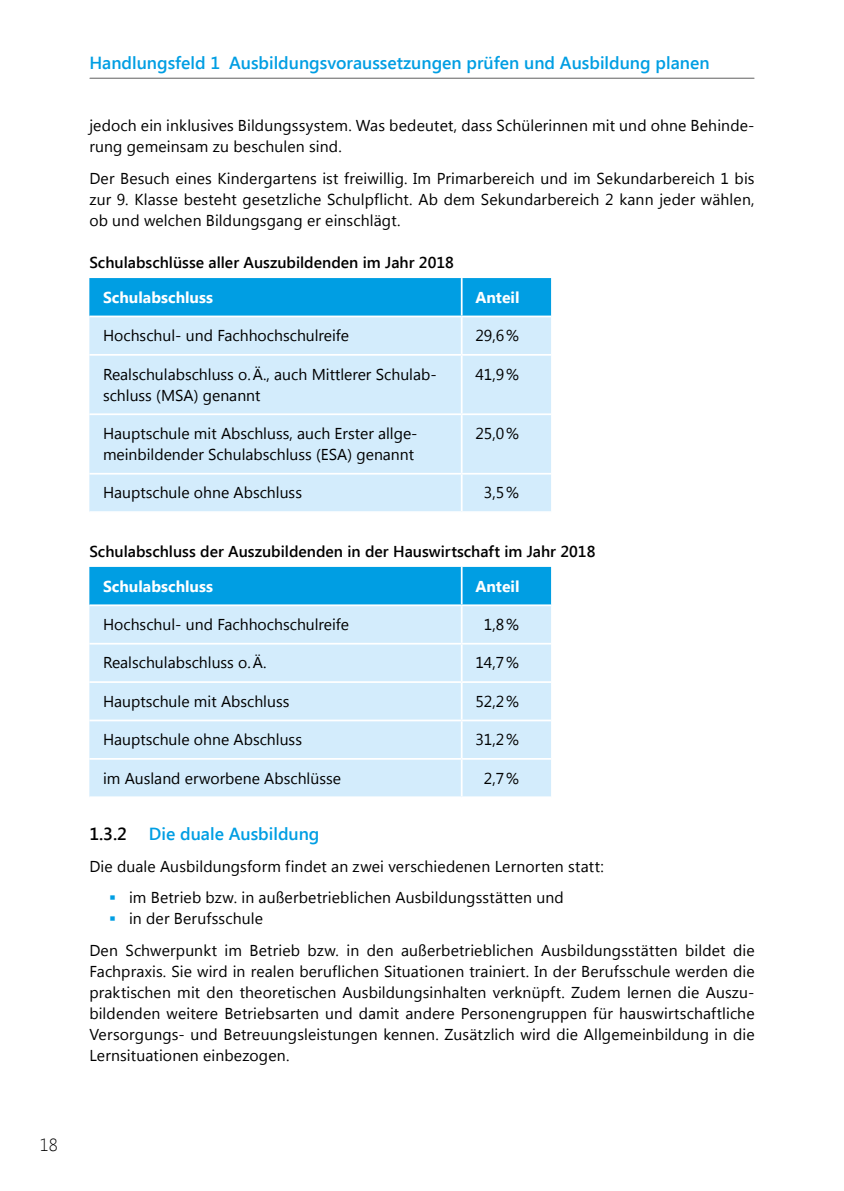
<style>
.page{position:relative;width:844px;height:1191px;background:#fff}
.page>*{position:absolute;margin:0;border:0;box-sizing:border-box;transform-origin:0 0}
.t1{font:600 17.5px "Segoe UI";color:#009ee3}
.t2{font:600 17.5px "Segoe UI";color:#000}
.t3{font:300 17.5px "Segoe UI";color:#000}
.t4{font:15.75px/21px "Segoe UI";letter-spacing:.005em;color:#000}
.t5{font:600 15.75px "Segoe UI";color:#000}
.t6{font:700 15.75px "Segoe UI";color:#fff}
.s1{font-size:19.6px;color:#009ee3}
</style>
<div class="page">
<hr style="left:90px;top:78px;width:663px;height:1px;background:#868686">
<div style="left:89px;top:278px;width:462px;height:37px;background:#009ee3"></div>
<div style="left:89px;top:317px;width:462px;height:194px;background:#d3ecfc"></div>
<hr style="left:89px;top:354px;width:372px;height:2px;background:#fff">
<hr style="left:461px;top:354px;width:90px;height:2px;background:#fff">
<hr style="left:89px;top:413px;width:372px;height:2px;background:#fff">
<hr style="left:461px;top:413px;width:90px;height:2px;background:#fff">
<hr style="left:89px;top:473px;width:372px;height:1px;background:#fff">
<hr style="left:461px;top:473px;width:90px;height:1px;background:#fff">
<hr style="left:460px;top:278px;width:2px;height:37px;background:#fff">
<hr style="left:460px;top:317px;width:2px;height:37px;background:#fff">
<hr style="left:460px;top:356px;width:2px;height:57px;background:#fff">
<hr style="left:460px;top:415px;width:2px;height:58px;background:#fff">
<hr style="left:460px;top:474px;width:2px;height:37px;background:#fff">
<div style="left:89px;top:567px;width:462px;height:37px;background:#009ee3"></div>
<div style="left:89px;top:606px;width:462px;height:190px;background:#d3ecfc"></div>
<hr style="left:89px;top:643px;width:372px;height:1px;background:#fff">
<hr style="left:461px;top:643px;width:90px;height:1px;background:#fff">
<hr style="left:89px;top:681px;width:372px;height:2px;background:#fff">
<hr style="left:461px;top:681px;width:90px;height:2px;background:#fff">
<hr style="left:89px;top:719px;width:372px;height:2px;background:#fff">
<hr style="left:461px;top:719px;width:90px;height:2px;background:#fff">
<hr style="left:89px;top:758px;width:372px;height:1px;background:#fff">
<hr style="left:461px;top:758px;width:90px;height:1px;background:#fff">
<hr style="left:460px;top:567px;width:2px;height:37px;background:#fff">
<hr style="left:460px;top:606px;width:2px;height:37px;background:#fff">
<hr style="left:460px;top:644px;width:2px;height:37px;background:#fff">
<hr style="left:460px;top:683px;width:2px;height:36px;background:#fff">
<hr style="left:460px;top:721px;width:2px;height:37px;background:#fff">
<hr style="left:460px;top:759px;width:2px;height:37px;background:#fff">
<p class="t3" style="left:40px;top:1135px;width:20px">18</p>
<p class="t1" style="left:89px;top:56px;width:621px">Handlungsfeld 1 Ausbildungsvoraussetzungen prüfen und Ausbildung planen</p>
<p class="t4" style="left:89px;top:117px;width:666px">jedoch ein inklusives Bildungssystem. Was bedeutet, dass Schülerinnen mit und ohne Behinde&shy;rung gemeinsam zu beschulen sind.</p>
<p class="t4" style="left:89px;top:169px;width:666px;text-align:justify">Der Besuch eines Kindergartens ist freiwillig. Im Primarbereich und im Sekundarbereich 1 bis zur 9. Klasse besteht gesetzliche Schulpflicht. Ab dem Sekundarbereich 2 kann jeder wählen, ob und welchen Bildungsgang er einschlägt.</p>
<p class="t5" style="left:89px;top:256px;width:366px">Schulabschlüsse aller Auszubildenden im Jahr 2018</p>
<p class="t6" style="left:103px;top:291px;width:111px">Schulabschluss</p>
<p class="t6" style="left:475px;top:291px;width:46px">Anteil</p>
<p class="t4" style="left:103px;top:326px;width:247px">Hochschul- und Fachhochschulreife</p>
<p class="t4" style="left:475px;top:326px;width:45px">29,6%</p>
<p class="t4" style="left:103px;top:365px;width:335px">Realschulabschluss o.Ä., auch Mittlerer Schulab&shy;schluss (MSA) genannt</p>
<p class="t4" style="left:475px;top:365px;width:45px">41,9%</p>
<p class="t4" style="left:103px;top:424px;width:316px">Hauptschule mit Abschluss, auch Erster allge&shy;meinbildender Schulabschluss (ESA) genannt</p>
<p class="t4" style="left:475px;top:424px;width:45px">25,0%</p>
<p class="t4" style="left:103px;top:484px;width:200px">Hauptschule ohne Abschluss</p>
<p class="t4" style="left:483px;top:484px;width:37px">3,5%</p>
<p class="t5" style="left:89px;top:545px;width:507px">Schulabschluss der Auszubildenden in der Hauswirtschaft im Jahr 2018</p>
<p class="t6" style="left:103px;top:580px;width:111px">Schulabschluss</p>
<p class="t6" style="left:475px;top:580px;width:46px">Anteil</p>
<p class="t4" style="left:103px;top:615px;width:247px">Hochschul- und Fachhochschulreife</p>
<p class="t4" style="left:483px;top:615px;width:37px">1,8%</p>
<p class="t4" style="left:103px;top:654px;width:165px">Realschulabschluss o.Ä.</p>
<p class="t4" style="left:475px;top:654px;width:45px">14,7%</p>
<p class="t4" style="left:103px;top:692px;width:188px">Hauptschule mit Abschluss</p>
<p class="t4" style="left:475px;top:692px;width:45px">52,2%</p>
<p class="t4" style="left:103px;top:730px;width:200px">Hauptschule ohne Abschluss</p>
<p class="t4" style="left:475px;top:730px;width:45px">31,2%</p>
<p class="t4" style="left:103px;top:769px;width:239px">im Ausland erworbene Abschlüsse</p>
<p class="t4" style="left:483px;top:769px;width:37px">2,7%</p>
<p class="t2" style="left:89px;top:827px;width:39px">1.3.2</p>
<p class="t1" style="left:149px;top:827px;width:172px">Die duale Ausbildung</p>
<p class="t4" style="left:89px;top:857px;width:516px">Die duale Ausbildungsform findet an zwei verschiedenen Lernorten statt:</p>
<p class="t4" style="left:109px;top:888px;width:456px"><span class="s1">▪</span> im Betrieb bzw. in außerbetrieblichen Ausbildungsstätten und</p>
<p class="t4" style="left:89px;top:904px;width:666px;line-height:31.5px;text-indent:20px"><span class="s1">▪</span> in der Berufsschule<br>Den Schwerpunkt im Betrieb bzw. in den außerbetrieblichen Ausbildungsstätten bildet die</p>
<p class="t4" style="left:89px;top:962px;width:666px;text-align:justify">Fachpraxis. Sie wird in realen beruflichen Situationen trainiert. In der Berufsschule werden die praktischen mit den theoretischen Ausbildungsinhalten verknüpft. Zudem lernen die Auszu&shy;bildenden weitere Betriebsarten und damit andere Personengruppen für hauswirtschaftliche Versorgungs- und Betreuungsleistungen kennen. Zusätzlich wird die Allgemeinbildung in die Lernsituationen einbezogen.</p>
</div>
